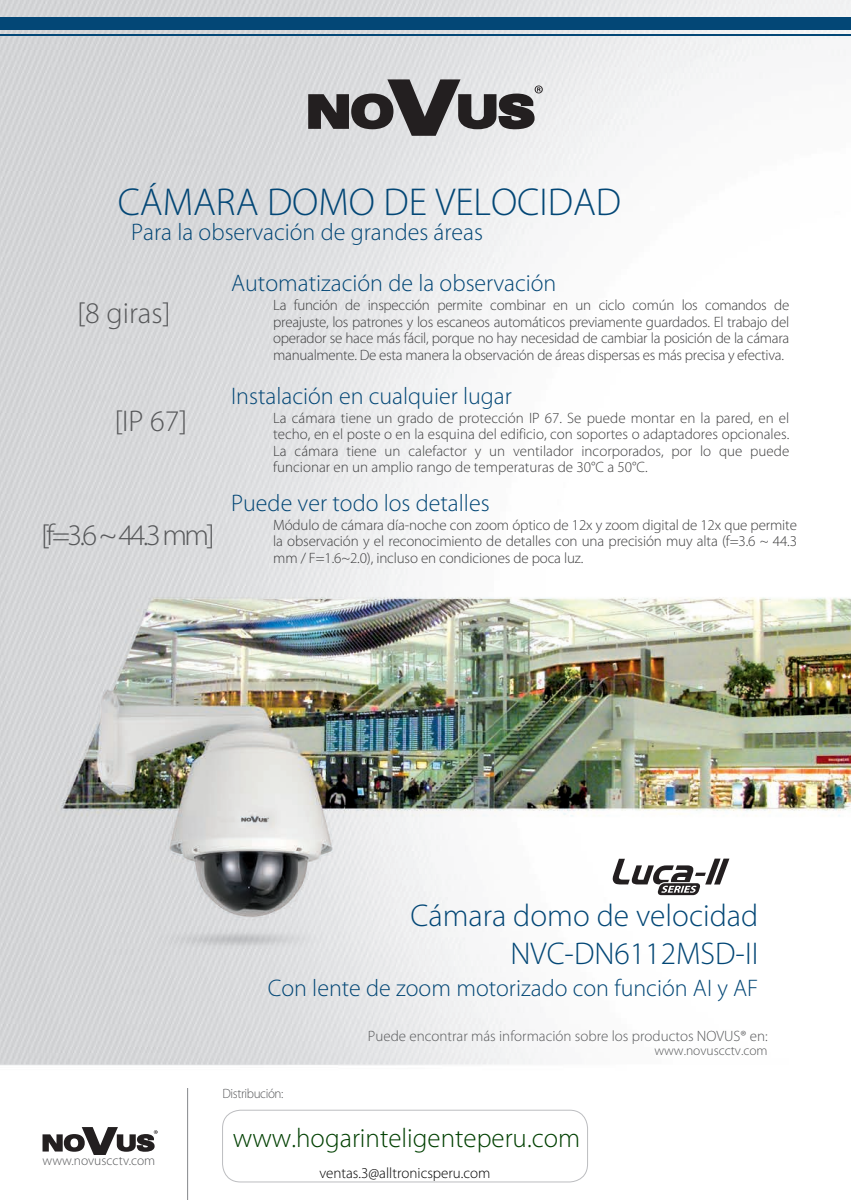
<style>
.page{position:relative;width:851px;height:1200px;background:#fff}
.page>*{position:absolute;margin:0;border:0;box-sizing:border-box;transform-origin:0 0}
.t1{font:300 39px "Myriad Pro";color:#034776}
.t2{font:300 31.5px/37.8px "Myriad Pro";color:#034776;text-align:right}
.t3{font:300 30px "Myriad Pro";color:#57585a}
.t4{font:300 27px "Myriad Pro";color:#004000}
.t5{font:300 24px "Myriad Pro";color:#034776}
.t6{font:300 15px/16.5px "Myriad Pro";letter-spacing:-.01em;color:#3e3e3f;text-align:justify}
.t7{font:300 15px "Myriad Pro";color:#57585a}
.t8{font:300 15px "Myriad Pro";color:#000}
.t9{font:300 13.5px "Myriad Pro";color:#57585a}
.t10{font:300 13.5px "Myriad Pro";letter-spacing:-.03em;color:#57585a}
</style>
<div class="page">
<img style="left:0;top:0;width:850px;height:1199px">
<svg style="left:308px;top:79px;width:234px;height:57px;background:#868586"></svg>
<div style="left:0;top:17px;width:850px;height:13px;background:#034776"></div>
<hr style="left:0;top:34px;width:850px;height:2px;background:#034776">
<svg style="left:612px;top:858px;width:117px;height:36px"></svg>
<hr style="left:187px;top:1087px;width:1px;height:112px;background:#939598">
<div style="left:222px;top:1109px;width:365px;height:72px;border:1px solid #bcbdc0;border-radius:18px"></div>
<svg style="left:42px;top:1126px;width:116px;height:28px"></svg>
<h1 class="t1" style="left:118px;top:178px;width:505px">CÁMARA DOMO DE VELOCIDAD</h1>
<h3 class="t5" style="left:131px;top:217px;width:353px">Para la observación de grandes áreas</h3>
<h3 class="t5" style="left:231px;top:269px;width:327px">Automatización de la observación</h3>
<h3 class="t3" style="left:77px;top:295px;width:95px">[8 giras]</h3>
<p class="t6" style="left:273px;top:296px;width:517px">La función de inspección permite combinar en un ciclo común los comandos de preajuste, los patrones y los escaneos automáticos previamente guardados. El trabajo del operador se hace más fácil, porque no hay necesidad de cambiar la posición de la cámara manualmente. De esta manera la observación de áreas dispersas es más precisa y efectiva.</p>
<h3 class="t3" style="left:114px;top:404px;width:75px">[IP 67]</h3>
<h3 class="t5" style="left:231px;top:381px;width:282px">Instalación en cualquier lugar</h3>
<p class="t6" style="left:273px;top:409px;width:517px">La cámara tiene un grado de protección IP 67. Se puede montar en la pared, en el techo, en el poste o en la esquina del edificio, con soportes o adaptadores opcionales.<br>La cámara tiene un calefactor y un ventilador incorporados, por lo que puede funcionar en un amplio rango de temperaturas de 30°C a 50°C.</p>
<h3 class="t5" style="left:231px;top:488px;width:260px">Puede ver todo los detalles</h3>
<h3 class="t3" style="left:41px;top:518px;width:175px">[f=3.6 ~ 44.3mm]</h3>
<p class="t6" style="left:273px;top:516px;width:525px">Módulo de cámara día-noche con zoom óptico de 12x y zoom digital de 12x que permite la observación y el reconocimiento de detalles con una precisión muy alta (f=3.6 ~ 44.3 mm / F=1.6~2.0), incluso en condiciones de poca luz.</p>
<p class="t9" style="left:42px;top:1152px;width:114px">www.novuscctv.com</p>
<h2 class="t2" style="left:410px;top:895px;width:349px">Cámara domo de velocidad<br>NVC-DN6112MSD-II</h2>
<h3 class="t5" style="left:267px;top:973px;width:492px">Con lente de zoom motorizado con función AI y AF</h3>
<p class="t10" style="left:222px;top:1085px;width:62px">Distribución:</p>
<p class="t7" style="left:368px;top:1026px;width:401px">Puede encontrar más información sobre los productos NOVUS® en:</p>
<p class="t9" style="left:654px;top:1042px;width:115px">www.novuscctv.com</p>
<h3 class="t4" style="left:233px;top:1121px;width:349px">www.hogarinteligenteperu.com</h3>
<p class="t8" style="left:319px;top:1163px;width:172px">ventas.3@alltronicsperu.com</p>
</div>
